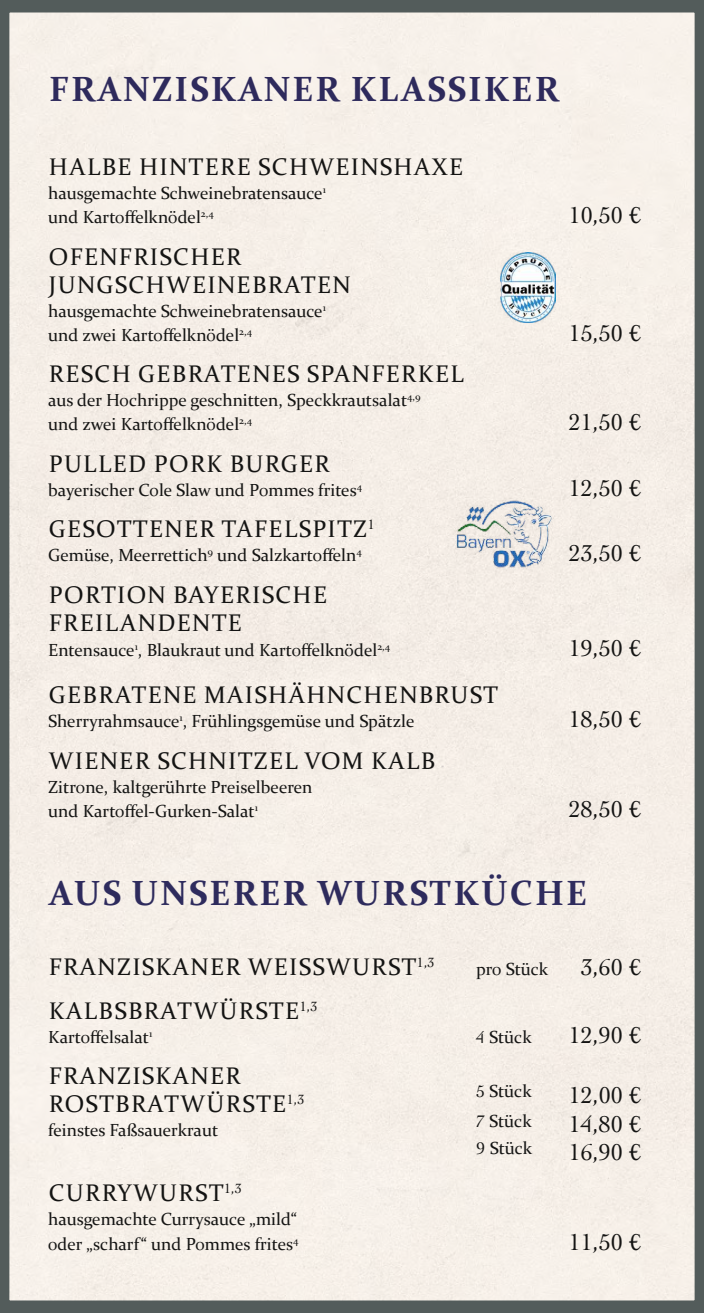
<style>
.page{position:relative;width:704px;height:1313px;background:#fff}
.page>*{position:absolute;margin:0;border:0;box-sizing:border-box;transform-origin:0 0}
.t1{font:700 35px "Constantia";letter-spacing:.06em;color:#2e2a5c}
.t2{font:700 35px "Constantia";letter-spacing:.06em;color:#2e2b5d}
.t3{font:24.06px/28.4px "Constantia";letter-spacing:.06em;color:#141413}
.t4{font:24.06px/28.4px "Cochin";color:#141413;text-align:justify}
.t5{font:17.5px/24.1px "Constantia";color:#141413}
.s1{font-family:"Cochin"}
</style>
<div class="page">
<div style="left:0;top:0;width:703px;height:1312px;background:#f5efe7"></div>
<img style="left:450px;top:495px;width:106px;height:77px">
<img style="left:499px;top:253px;width:55px;height:70px">
<h1 class="t1" style="left:49px;top:75px;width:511px">FRANZISKANER KLASSIKER</h1>
<h2 class="t3" style="left:49px;top:154px;width:415px">HALBE HINTERE SCHWEINSHAXE</h2>
<p class="t5" style="left:48px;top:182px;width:279px">hausgemachte Schweinebratensauce<sup>1 </sup>und Kartoffelknödel<sup>2,4</sup></p>
<h2 class="t3" style="left:49px;top:244px;width:303px">OFENFRISCHER<br>JUNGSCHWEINEBRATEN</h2>
<p class="t5" style="left:48px;top:301px;width:279px">hausgemachte Schweinebratensauce<sup>1 </sup>und zwei Kartoffelknödel<sup>2,4</sup></p>
<h2 class="t3" style="left:49px;top:361px;width:416px">RESCH GEBRATENES SPANFERKEL</h2>
<p class="t5" style="left:48px;top:389px;width:374px">aus der Hochrippe geschnitten, Speckkrautsalat<sup>4,9 </sup>und zwei Kartoffelknödel<sup>2,4</sup></p>
<h2 class="t4" style="left:568px;top:201px;width:74px">10,50 €</h2>
<h2 class="t4" style="left:568px;top:319px;width:74px">15,50 €</h2>
<h2 class="t4" style="left:568px;top:408px;width:74px">21,50 €</h2>
<h2 class="t3" style="left:49px;top:451px;width:282px">PULLED PORK BURGER</h2>
<p class="t5" style="left:48px;top:479px;width:315px">bayerischer Cole Slaw und Pommes frites<sup>4</sup></p>
<h2 class="t4" style="left:568px;top:474px;width:74px">12,50 €</h2>
<h2 class="t3" style="left:49px;top:516px;width:327px">GESOTTENER TAFELSPITZ<sup>1</sup></h2>
<p class="t5" style="left:48px;top:544px;width:315px">Gemüse, Meerrettich<sup>9</sup> und Salzkartoffeln<sup>4</sup></p>
<h2 class="t4" style="left:568px;top:539px;width:74px">23,50 €</h2>
<h2 class="t3" style="left:49px;top:583px;width:279px">PORTION BAYERISCHE<br>FREILANDENTE</h2>
<p class="t5" style="left:48px;top:639px;width:343px">Entensauce<sup>1</sup>, Blaukraut und Kartoffelknödel<sup>2,4</sup></p>
<h2 class="t4" style="left:568px;top:633px;width:74px">19,50 €</h2>
<h2 class="t3" style="left:49px;top:682px;width:450px">GEBRATENE MAISHÄHNCHENBRUST</h2>
<p class="t5" style="left:48px;top:710px;width:367px">Sherryrahmsauce<sup>1</sup>, Frühlingsgemüse und Spätzle</p>
<h2 class="t4" style="left:568px;top:704px;width:74px">18,50 €</h2>
<h2 class="t3" style="left:49px;top:748px;width:387px">WIENER SCHNITZEL VOM KALB</h2>
<p class="t5" style="left:48px;top:776px;width:265px">Zitrone, kaltgerührte Preiselbeeren und Kartoffel-Gurken-Salat<sup>1</sup></p>
<h2 class="t4" style="left:568px;top:795px;width:74px">28,50 €</h2>
<h1 class="t2" style="left:49px;top:878px;width:539px">AUS UNSERER WURSTKÜCHE</h1>
<h2 class="t3" style="left:49px;top:955px;width:387px">FRANZISKANER WEISSWURST<sup>1,3</sup></h2>
<p class="t5" style="left:475px;top:958px;width:74px">pro Stück</p>
<h2 class="t4" style="left:580px;top:953px;width:62px">3,60 €</h2>
<h2 class="t3" style="left:49px;top:998px;width:270px">KALBSBRATWÜRSTE<sup>1,3</sup></h2>
<p class="t5" style="left:48px;top:1026px;width:106px">Kartoffelsalat<sup>1</sup></p>
<p class="t5" style="left:475px;top:1026px;width:57px"><span class="s1">4</span> Stück</p>
<h2 class="t4" style="left:568px;top:1020px;width:74px">12,90 €</h2>
<h2 class="t3" style="left:49px;top:1063px;width:257px">FRANZISKANER<br>ROSTBRATWÜRSTE<sup>1,3</sup></h2>
<p class="t5" style="left:48px;top:1119px;width:171px">feinstes Faßsauerkraut</p>
<p class="t5" style="left:475px;top:1078px;width:57px;line-height:29.4px"><span class="s1">5</span> Stück<br><span class="s1">7</span> Stück</p>
<p class="t5" style="left:476px;top:1137px;width:57px"><span class="s1">9</span> Stück</p>
<h2 class="t4" style="left:568px;top:1081px;width:74px">12,00 € 14,80 € 16,90 €</h2>
<h2 class="t3" style="left:49px;top:1181px;width:194px">CURRYWURST<sup>1,3</sup></h2>
<p class="t5" style="left:48px;top:1209px;width:252px">hausgemachte Currysauce „mild“ oder „scharf“ und Pommes frites<sup>4</sup></p>
<h2 class="t4" style="left:568px;top:1227px;width:74px">11,50 €</h2>
</div>
